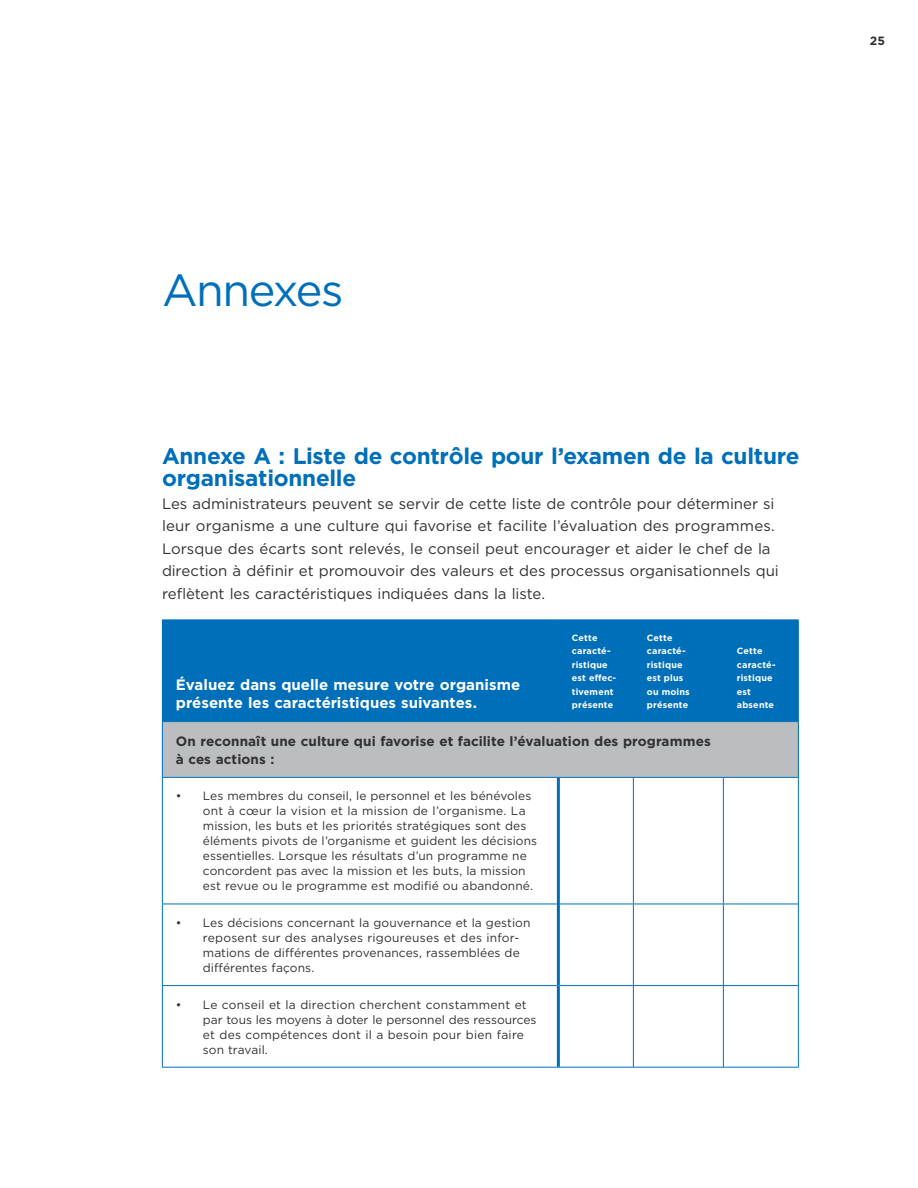
<style>
.page{position:relative;width:918px;height:1188px;background:#fff}
.page>*{position:absolute;margin:0;border:0;box-sizing:border-box;transform-origin:0 0}
.t1{font:45px "Gotham";letter-spacing:-.035em;color:#006fba}
.t2{font:700 22.5px/22.5px "Gotham";letter-spacing:-.015em;color:#006fba}
.t3{font:15px/22.5px "Gotham";color:#323031}
.t4{font:700 15px/18px "Gotham";color:#fff}
.t5{font:700 13.5px/18px "Gotham";letter-spacing:.005em;color:#323031}
.t6{font:12px/15px "Gotham";letter-spacing:.005em;color:#323031}
.t7{font:700 12px "Gotham";color:#323031}
.t8{font:700 9px/13.5px "Gotham";letter-spacing:.02em;color:#fff}
</style>
<div class="page">
<div style="left:162px;top:620px;width:396px;height:102px;background:#006fba"></div>
<div style="left:558px;top:620px;width:75px;height:102px;background:#006fba"></div>
<div style="left:633px;top:620px;width:90px;height:102px;background:#006fba"></div>
<div style="left:723px;top:620px;width:75px;height:102px;background:#006fba"></div>
<div style="left:162px;top:722px;width:636px;height:55px;background:#bbbdc0"></div>
<hr style="left:162px;top:777px;width:637px;height:1px;background:#006fba">
<hr style="left:162px;top:904px;width:395px;height:1px;background:#006fba">
<hr style="left:560px;top:904px;width:239px;height:1px;background:#006fba">
<hr style="left:162px;top:985px;width:395px;height:1px;background:#006fba">
<hr style="left:560px;top:985px;width:239px;height:1px;background:#006fba">
<hr style="left:162px;top:1067px;width:637px;height:1px;background:#006fba">
<hr style="left:162px;top:721px;width:637px;height:1px;background:#006fba">
<hr style="left:557px;top:778px;width:3px;height:126px;background:#006fba">
<hr style="left:557px;top:904px;width:3px;height:82px;background:#006fba">
<hr style="left:557px;top:986px;width:3px;height:81px;background:#006fba">
<hr style="left:633px;top:778px;width:1px;height:126px;background:#006fba">
<hr style="left:723px;top:778px;width:1px;height:126px;background:#006fba">
<hr style="left:633px;top:904px;width:1px;height:81px;background:#006fba">
<hr style="left:723px;top:904px;width:1px;height:81px;background:#006fba">
<hr style="left:633px;top:986px;width:1px;height:81px;background:#006fba">
<hr style="left:723px;top:986px;width:1px;height:81px;background:#006fba">
<hr style="left:162px;top:722px;width:1px;height:55px;background:#006fba">
<hr style="left:798px;top:722px;width:1px;height:55px;background:#006fba">
<hr style="left:162px;top:778px;width:1px;height:126px;background:#006fba">
<hr style="left:798px;top:778px;width:1px;height:126px;background:#006fba">
<hr style="left:162px;top:904px;width:1px;height:81px;background:#006fba">
<hr style="left:798px;top:904px;width:1px;height:81px;background:#006fba">
<hr style="left:162px;top:986px;width:1px;height:81px;background:#006fba">
<hr style="left:798px;top:986px;width:1px;height:81px;background:#006fba">
<hr style="left:798px;top:620px;width:1px;height:101px;background:#006fba">
<p class="t7" style="left:870px;top:37px;width:17px">25</p>
<h2 class="t1" style="left:162px;top:273px;width:183px">Annexes</h2>
<h3 class="t2" style="left:162px;top:446px;width:639px">Annexe A : Liste de contrôle pour l’examen de la culture organisationnelle</h3>
<p class="t3" style="left:162px;top:493px;width:618px">Les administrateurs peuvent se servir de cette liste de contrôle pour déterminer si leur organisme a une culture qui favorise et facilite l’évaluation des programmes.<br>Lorsque des écarts sont relevés, le conseil peut encourager et aider le chef de la direction à définir et promouvoir des valeurs et des processus organisationnels qui reflètent les caractéristiques indiquées dans la liste.</p>
<p class="t8" style="left:572px;top:631px;width:46px">Cette caracté&shy;ristique est effec&shy;tivement présente</p>
<p class="t8" style="left:647px;top:631px;width:44px">Cette caracté&shy;ristique est plus ou moins présente</p>
<p class="t8" style="left:737px;top:645px;width:40px">Cette caracté&shy;ristique est absente</p>
<p class="t4" style="left:176px;top:677px;width:346px">Évaluez dans quelle mesure votre organisme présente les caractéristiques suivantes.</p>
<p class="t5" style="left:176px;top:733px;width:536px">On reconnaît une culture qui favorise et facilite l’évaluation des programmes à ces actions :</p>
<p class="t6" style="left:203px;top:790px;width:336px;text-indent:-27px">• Les membres du conseil, le personnel et les bénévoles ont à cœur la vision et la mission de l’organisme. La mission, les buts et les priorités stratégiques sont des éléments pivots de l’organisme et guident les décisions essentielles. Lorsque les résultats d’un programme ne concordent pas avec la mission et les buts, la mission est revue ou le programme est modifié ou abandonné.</p>
<p class="t6" style="left:203px;top:916px;width:329px;text-indent:-27px">• Les décisions concernant la gouvernance et la gestion reposent sur des analyses rigoureuses et des infor&shy;mations de différentes provenances, rassemblées de différentes façons.</p>
<p class="t6" style="left:203px;top:998px;width:335px;text-indent:-27px">• Le conseil et la direction cherchent constamment et par tous les moyens à doter le personnel des ressources et des compétences dont il a besoin pour bien faire son travail.</p>
</div>
